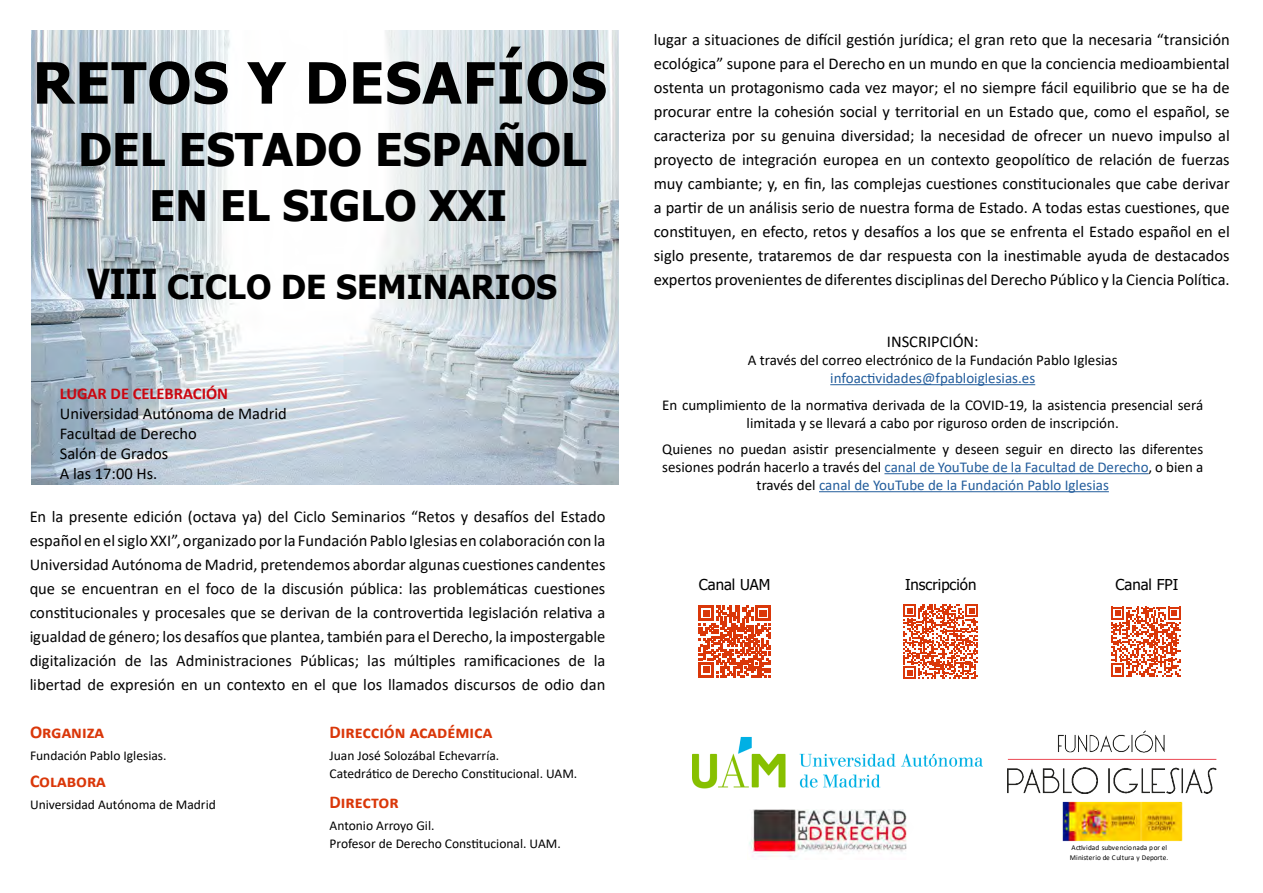
<style>
.page{position:relative;width:1263px;height:893px;background:#fff}
.page>*{position:absolute;margin:0;border:0;box-sizing:border-box;transform-origin:0 0}
.t1{font:700 57px "Tahoma";letter-spacing:.02em;color:#000}
.t2{font:700 45px "Tahoma";color:#000}
.t3{font:700 42px "Tahoma";color:#000}
.t4{font:700 33px "Tahoma";color:#000}
.t5{font:700 18px "Calibri";color:#da3709}
.t6{font:16.5px/24px "Calibri";color:#000;text-align:justify}
.t7{font:700 16.5px "Calibri";color:#cb0610}
.t8{font:15px/18px "Calibri";color:#000;text-align:center}
.t9{font:15px "Calibri";color:#235d9c}
.t10{font:15px "Tahoma";color:#000}
.t11{font:13.5px/18px "Calibri";color:#000}
.t12{font:7.35px/9.3px "Calibri";letter-spacing:.015em;color:#000}
.s1{font-size:41.25px}
.s2{color:#235d9c}
</style>
<div class="page">
<img style="left:31px;top:30px;width:587px;height:455px">
<img style="left:749px;top:809px;width:158px;height:48px">
<img style="left:693px;top:736px;width:289px;height:53px">
<img style="left:1007px;top:731px;width:209px;height:63px">
<hr style="left:830px;top:384px;width:205px;height:1px;background:#235d9c">
<hr style="left:884px;top:473px;width:264px;height:1px;background:#235d9c">
<hr style="left:819px;top:491px;width:290px;height:1px;background:#235d9c">
<svg style="left:699px;top:606px;width:71px;height:71px"></svg>
<svg style="left:1111px;top:607px;width:70px;height:69px"></svg>
<svg style="left:903px;top:604px;width:75px;height:75px"></svg>
<img style="left:1063px;top:802px;width:119px;height:39px">
<h1 class="t1" style="left:33px;top:43px;width:575px">RETOS Y DESAFÍOS</h1>
<h2 class="t2" style="left:78px;top:118px;width:510px">DEL ESTADO ESPAÑOL</h2>
<h3 class="t3" style="left:150px;top:176px;width:359px">EN EL SIGLO XXI</h3>
<h3 class="t4" style="left:87px;top:263px;width:471px"><span class="s1">VIII</span> CICLO DE SEMINARIOS</h3>
<p class="t7" style="left:60px;top:382px;width:170px">LUGAR DE CELEBRACIÓN</p>
<p class="t6" style="left:60px;top:403px;width:229px;line-height:19.8px;text-align:left">Universidad Autónoma de Madrid<br>Facultad de Derecho<br>Salón de Grados<br>A las 17:00 Hs.</p>
<p class="t6" style="left:29px;top:504px;width:577px">En la presente edición (octava ya) del Ciclo Seminarios “Retos y desafíos del Estado español en el siglo XXI”, organizado por la Fundación Pablo Iglesias en colaboración con la Universidad Autónoma de Madrid, pretendemos abordar algunas cuestiones candentes que se encuentran en el foco de la discusión pública: las problemáticas cuestiones constitucionales y procesales que se derivan de la controvertida legislación relativa a igualdad de género; los desafíos que plantea, también para el Derecho, la impostergable digitalización de las Administraciones Públicas; las múltiples ramificaciones de la libertad de expresión en un contexto en el que los llamados discursos de odio dan</p>
<p class="t5" style="left:30px;top:719px;width:76px">Organiza</p>
<p class="t11" style="left:30px;top:746px;width:138px">Fundación Pablo Iglesias.</p>
<p class="t5" style="left:30px;top:768px;width:77px">Colabora</p>
<p class="t11" style="left:30px;top:795px;width:187px">Universidad Autónoma de Madrid</p>
<p class="t5" style="left:330px;top:719px;width:164px">Dirección académica</p>
<p class="t11" style="left:330px;top:746px;width:249px">Juan José Solozábal Echevarría.<br>Catedrático de Derecho Constitucional. UAM.</p>
<p class="t5" style="left:330px;top:789px;width:71px">Director</p>
<p class="t11" style="left:330px;top:816px;width:233px">Antonio Arroyo Gil.<br>Profesor de Derecho Constitucional. UAM.</p>
<p class="t6" style="left:654px;top:27px;width:577px">lugar a situaciones de difícil gestión jurídica; el gran reto que la necesaria “transición ecológica” supone para el Derecho en un mundo en que la conciencia medioambiental ostenta un protagonismo cada vez mayor; el no siempre fácil equilibrio que se ha de procurar entre la cohesión social y territorial en un Estado que, como el español, se caracteriza por su genuina diversidad; la necesidad de ofrecer un nuevo impulso al proyecto de integración europea en un contexto geopolítico de relación de fuerzas muy cambiante; y, en fin, las complejas cuestiones constitucionales que cabe derivar a partir de un análisis serio de nuestra forma de Estado. A todas estas cuestiones, que constituyen, en efecto, retos y desafíos a los que se enfrenta el Estado español en el siglo presente, trataremos de dar respuesta con la inestimable ayuda de destacados expertos provenientes de diferentes disciplinas del Derecho Público y la Ciencia Política.</p>
<p class="t6" style="left:887px;top:329px;width:93px">INSCRIPCIÓN:</p>
<p class="t8" style="left:748px;top:351px;width:371px">A través del correo electrónico de la Fundación Pablo Iglesias</p>
<p class="t9" style="left:830px;top:368px;width:206px">infoactividades@fpabloiglesias.es</p>
<p class="t8" style="left:662px;top:395px;width:542px">En cumplimiento de la normativa derivada de la COVID-19, la asistencia presencial será limitada y se llevará a cabo por riguroso orden de inscripción.</p>
<p class="t8" style="left:662px;top:440px;width:542px">Quienes no puedan asistir presencialmente y deseen seguir en directo las diferentes sesiones podrán hacerlo a través del <span class="s2">canal de YouTube de la Facultad de Derecho</span>, o bien a través del <span class="s2">canal de YouTube de la Fundación Pablo Iglesias</span></p>
<p class="t10" style="left:699px;top:574px;width:73px">Canal UAM</p>
<p class="t10" style="left:905px;top:574px;width:73px">Inscripción</p>
<p class="t10" style="left:1115px;top:574px;width:64px">Canal FPI</p>
<p class="t12" style="left:1070px;top:843px;width:100px">Actividad subve ncionada por el<br>Ministerio de Cultura y Deporte.</p>
</div>
